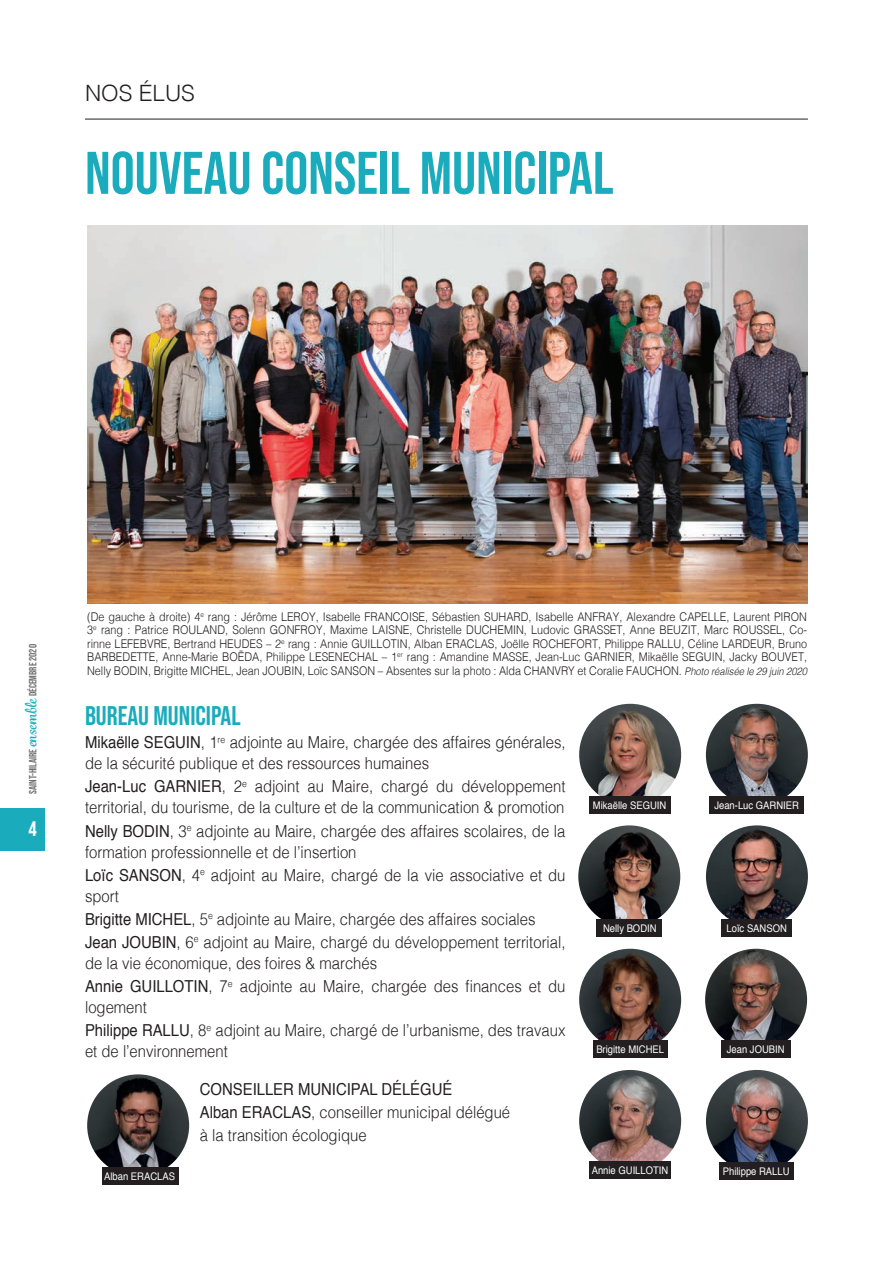
<style>
.page{position:relative;width:893px;height:1263px;background:#fff}
.page>*{position:absolute;margin:0;border:0;box-sizing:border-box;transform-origin:0 0}
.t1{font:60px "Bebas Neue";color:#1aacbc}
.t2{font:27px "Bebas Neue";color:#1aacbc}
.t3{font:300 22.5px "Helvetica";color:#231f20}
.t4{font:21px "Bebas Neue";color:#fff}
.t5{font:300 16.5px/23.1px "Helvetica";color:#231f20;scale:.9 1}
.t6{font:300 12px/13.5px "Helvetica";color:#231f20;text-align:justify;scale:.9 1}
.t7{font:10.5px "Helvetica";color:#fff;scale:.9 1}
.t8{font:10.5px "Bebas Neue";color:#6c6d70}
.s1{font-family:"Grafolita Script";font-weight:700;font-size:15px;color:#1aacbc}
.s2{font-style:italic;font-size:10.5px}
.s3{font-weight:400}
</style>
<div class="page">
<div style="left:0;top:808px;width:45px;height:43px;background:#1aacbc"></div>
<hr style="left:85px;top:119px;width:723px;height:1px;background:#231f20">
<img style="left:705px;top:949px;width:102px;height:102px;border-radius:51px">
<img style="left:579px;top:949px;width:102px;height:102px;border-radius:51px">
<img style="left:706px;top:1070px;width:102px;height:102px;border-radius:51px">
<img style="left:579px;top:704px;width:102px;height:102px;border-radius:51px">
<img style="left:578px;top:825px;width:102px;height:102px;border-radius:51px">
<div style="left:597px;top:919px;width:65px;height:18px;background:#231f20"></div>
<img style="left:706px;top:704px;width:102px;height:102px;border-radius:51px">
<div style="left:710px;top:796px;width:94px;height:17px;background:#231f20"></div>
<img style="left:579px;top:1070px;width:102px;height:102px;border-radius:51px">
<div style="left:589px;top:1161px;width:82px;height:18px;background:#231f20"></div>
<div style="left:721px;top:1040px;width:70px;height:17px;background:#231f20"></div>
<div style="left:593px;top:1040px;width:74px;height:17px;background:#231f20"></div>
<div style="left:720px;top:1162px;width:74px;height:17px;background:#231f20"></div>
<img style="left:706px;top:825px;width:102px;height:102px;border-radius:51px">
<div style="left:722px;top:919px;width:70px;height:18px;background:#231f20"></div>
<div style="left:589px;top:796px;width:82px;height:17px;background:#231f20"></div>
<img style="left:87px;top:1074px;width:102px;height:102px;border-radius:51px">
<div style="left:102px;top:1167px;width:77px;height:17px;background:#231f20"></div>
<img style="left:87px;top:225px;width:721px;height:378px">
<h3 class="t3" style="left:85px;top:74px;width:112px">NOS ÉLUS</h3>
<h1 class="t1" style="left:85px;top:139px;width:530px">NOUVEAU CONSEIL MUNICIPAL</h1>
<p class="t8" style="left:27px;top:794px;width:151px;rotate:-90deg">SAINT-HILAIRE <span class="s1">ensemble</span> DÉCEMBRE 2020</p>
<p class="t4" style="left:28px;top:817px;width:10px">4</p>
<p class="t6" style="left:87px;top:609px;width:801px">(De gauche à droite) 4<sup>e</sup> rang : Jérôme LEROY, Isabelle FRANCOISE, Sébastien SUHARD, Isabelle ANFRAY, Alexandre CAPELLE, Laurent PIRON 3<sup>e</sup> rang : Patrice ROULAND, Solenn GONFROY, Maxime LAISNE, Christelle DUCHEMIN, Ludovic GRASSET, Anne BEUZIT, Marc ROUSSEL, Co&shy;rinne LEFEBVRE, Bertrand HEUDES – 2<sup>e</sup> rang : Annie GUILLOTIN, Alban ERACLAS, Joëlle ROCHEFORT, Philippe RALLU, Céline LARDEUR, Bruno BARBEDETTE, Anne-Marie BOËDA, Philippe LESENECHAL – 1<sup>er</sup> rang : Amandine MASSE, Jean-Luc GARNIER, Mikaëlle SEGUIN, Jacky BOUVET, Nelly BODIN, Brigitte MICHEL, Jean JOUBIN, Loïc SANSON – Absentes sur la photo : Alda CHANVRY et Coralie FAUCHON. <span class="s2">Photo réalisée le 29 juin 2020</span></p>
<h2 class="t2" style="left:85px;top:700px;width:157px">BUREAU MUNICIPAL</h2>
<p class="t5" style="left:85px;top:731px;width:535px;line-height:21px"><span class="s3">Mikaëlle SEGUIN</span>, 1<sup>re</sup> adjointe au Maire, chargée des affaires générales, de la sécurité publique et des ressources humaines</p>
<p class="t5" style="left:85px;top:775px;width:535px;line-height:21px"><span class="s3">Jean-Luc GARNIER</span>, 2<sup>e</sup> adjoint au Maire, chargé du développement territorial, du tourisme, de la culture et de la communication &amp; promotion</p>
<p class="t5" style="left:85px;top:819px;width:535px;line-height:21px"><span class="s3">Nelly BODIN</span>, 3<sup>e</sup> adjointe au Maire, chargée des affaires scolaires, de la formation professionnelle et de l’insertion</p>
<p class="t5" style="left:85px;top:863px;width:535px;line-height:21px"><span class="s3">Loïc SANSON</span>, 4<sup>e</sup> adjoint au Maire, chargé de la vie associative et du sport</p>
<p class="t5" style="left:85px;top:906px;width:535px"><span class="s3">Brigitte MICHEL</span>, 5<sup>e</sup> adjointe au Maire, chargée des affaires sociales<br><span class="s3">Jean JOUBIN</span>, 6<sup>e</sup> adjoint au Maire, chargé du développement territorial,</p>
<p class="t5" style="left:85px;top:950px;width:535px">de la vie économique, des foires &amp; marchés<br><span class="s3">Annie GUILLOTIN</span>, 7<sup>e</sup> adjointe au Maire, chargée des finances et du</p>
<p class="t5" style="left:85px;top:994px;width:535px">logement<br><span class="s3">Philippe RALLU</span>, 8<sup>e</sup> adjoint au Maire, chargé de l’urbanisme, des travaux</p>
<p class="t5" style="left:85px;top:1038px;width:160px">et de l’environnement</p>
<p class="t5" style="left:200px;top:1076px;width:346px"><span class="s3">CONSEILLER MUNICIPAL DÉLÉGUÉ<br>Alban ERACLAS</span>, conseiller municipal délégué à la transition écologique</p>
<p class="t7" style="left:104px;top:1168px;width:80px">Alban ERACLAS</p>
<p class="t7" style="left:593px;top:797px;width:83px">Mikaëlle SEGUIN</p>
<p class="t7" style="left:603px;top:920px;width:61px">Nelly BODIN</p>
<p class="t7" style="left:714px;top:797px;width:95px">Jean-Luc GARNIER</p>
<p class="t7" style="left:726px;top:920px;width:69px">Loïc SANSON</p>
<p class="t7" style="left:596px;top:1041px;width:77px">Brigitte MICHEL</p>
<p class="t7" style="left:727px;top:1041px;width:66px">Jean JOUBIN</p>
<p class="t7" style="left:592px;top:1162px;width:87px">Annie GUILLOTIN</p>
<p class="t7" style="left:723px;top:1163px;width:76px">Philippe RALLU</p>
</div>
